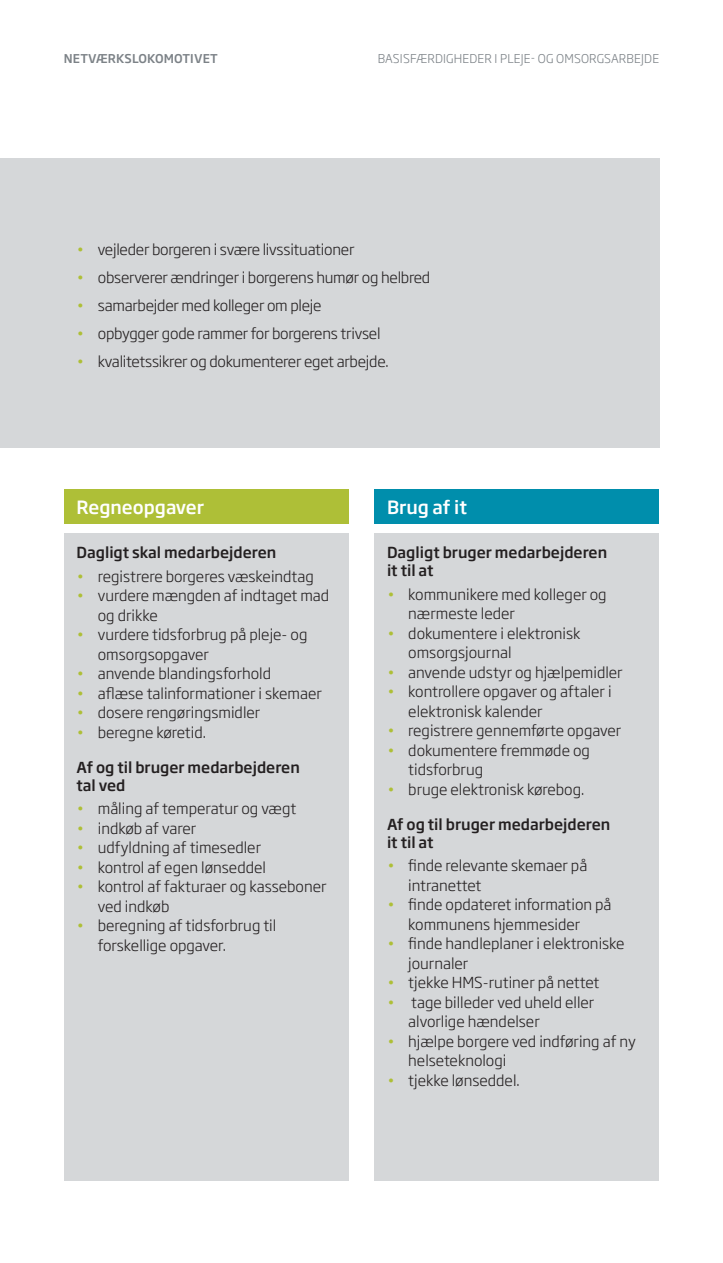
<style>
.page{position:relative;width:723px;height:1263px;background:#fff}
.page>*{position:absolute;margin:0;border:0;box-sizing:border-box;transform-origin:0 0}
.Brødtekst{font:500 18px "Soho Gothic Std";color:#fff}
.t1{font:300 15px/19.5px "Soho Gothic Std";color:#231f20}
.Ny_mellemrubrik_1_li{font:500 15px/18px "Soho Gothic Std";color:#231f20}
.Brødtekst-2{font:300 12px "Soho Gothic Std";letter-spacing:.015em;color:#7c8287}
.Brødtekst-3{font:500 12px "Soho Gothic Std";letter-spacing:.015em;color:#7c8287}
.s1{color:#aebf37}
</style>
<div class="page">
<div style="left:0;top:158px;width:659px;height:290px;background:#d5d7d9"></div>
<div style="left:64px;top:533px;width:285px;height:648px;background:#d5d7d9"></div>
<div style="left:64px;top:489px;width:285px;height:35px;background:#aebf37"></div>
<div style="left:374px;top:533px;width:285px;height:648px;background:#d5d7d9"></div>
<div style="left:374px;top:489px;width:285px;height:35px;background:#008eac"></div>
<p class="Brødtekst-3" style="left:64px;top:51px;width:155px">NETVÆRKSLOKOMOTIVET</p>
<p class="Brødtekst-2" style="left:378px;top:51px;width:283px">BASISFÆRDIGHEDER I PLEJE- OG OMSORGSARBEJDE</p>
<p class="t1" style="left:77px;top:240px;width:279px"><span class="s1">•</span> vejleder borgeren i svære livssituationer</p>
<p class="t1" style="left:77px;top:268px;width:355px"><span class="s1">•</span> observerer ændringer i borgerens humør og helbred</p>
<p class="t1" style="left:77px;top:296px;width:247px"><span class="s1">•</span> samarbejder med kolleger om pleje</p>
<p class="t1" style="left:77px;top:324px;width:305px"><span class="s1">•</span> opbygger gode rammer for borgerens trivsel</p>
<p class="t1" style="left:77px;top:352px;width:314px"><span class="s1">•</span> kvalitetssikrer og dokumenterer eget arbejde.</p>
<p class="Brødtekst" style="left:77px;top:496px;width:129px">Regneopgaver</p>
<p class="Ny_mellemrubrik_1_li" style="left:77px;top:543px;width:201px">Dagligt skal medarbejderen</p>
<p class="t1" style="left:77px;top:567px;width:239px"><span class="s1">•</span> registrere borgeres væskeindtag</p>
<p class="t1" style="left:98px;top:586px;width:233px;text-indent:-21px"><span class="s1">•</span> vurdere mængden af indtaget mad og drikke</p>
<p class="t1" style="left:98px;top:625px;width:211px;text-indent:-21px"><span class="s1">•</span> vurdere tidsforbrug på pleje- og omsorgsopgaver</p>
<p class="t1" style="left:77px;top:664px;width:196px"><span class="s1">•</span> anvende blandingsforhold</p>
<p class="t1" style="left:77px;top:684px;width:247px"><span class="s1">•</span> aflæse talinformationer i skemaer</p>
<p class="t1" style="left:77px;top:703px;width:185px"><span class="s1">•</span> dosere rengøringsmidler</p>
<p class="t1" style="left:77px;top:723px;width:131px"><span class="s1">•</span> beregne køretid.</p>
<p class="Ny_mellemrubrik_1_li" style="left:77px;top:758px;width:225px">Af og til bruger medarbejderen tal ved</p>
<p class="t1" style="left:77px;top:799px;width:221px"><span class="s1">•</span> måling af temperatur og vægt</p>
<p class="t1" style="left:77px;top:819px;width:121px"><span class="s1">•</span> indkøb af varer</p>
<p class="t1" style="left:77px;top:838px;width:186px"><span class="s1">•</span> udfyldning af timesedler</p>
<p class="t1" style="left:77px;top:858px;width:191px"><span class="s1">•</span> kontrol af egen lønseddel</p>
<p class="t1" style="left:98px;top:877px;width:230px;text-indent:-21px"><span class="s1">•</span> kontrol af fakturaer og kasseboner ved indkøb</p>
<p class="t1" style="left:98px;top:916px;width:180px;text-indent:-21px"><span class="s1">•</span> beregning af tidsforbrug til forskellige opgaver.</p>
<p class="Brødtekst" style="left:387px;top:496px;width:82px">Brug af it</p>
<p class="Ny_mellemrubrik_1_li" style="left:387px;top:543px;width:222px">Dagligt bruger medarbejderen it til at</p>
<p class="t1" style="left:408px;top:585px;width:200px;text-indent:-21px"><span class="s1">•</span> kommunikere med kolleger og nærmeste leder</p>
<p class="t1" style="left:408px;top:624px;width:174px;text-indent:-21px"><span class="s1">•</span> dokumentere i elektronisk omsorgsjournal</p>
<p class="t1" style="left:387px;top:663px;width:237px"><span class="s1">•</span> anvende udstyr og hjælpemidler</p>
<p class="t1" style="left:408px;top:682px;width:205px;text-indent:-21px"><span class="s1">•</span> kontrollere opgaver og aftaler i elektronisk kalender</p>
<p class="t1" style="left:387px;top:721px;width:236px"><span class="s1">•</span> registrere gennemførte opgaver</p>
<p class="t1" style="left:408px;top:741px;width:183px;text-indent:-21px"><span class="s1">•</span> dokumentere fremmøde og tidsforbrug</p>
<p class="t1" style="left:387px;top:780px;width:199px"><span class="s1">•</span> bruge elektronisk kørebog.</p>
<p class="Ny_mellemrubrik_1_li" style="left:387px;top:815px;width:225px">Af og til bruger medarbejderen it til at</p>
<p class="t1" style="left:408px;top:856px;width:180px;text-indent:-21px"><span class="s1">•</span> finde relevante skemaer på intranettet</p>
<p class="t1" style="left:408px;top:895px;width:205px;text-indent:-21px"><span class="s1">•</span> finde opdateret information på kommunens hjemmesider</p>
<p class="t1" style="left:408px;top:934px;width:218px;text-indent:-21px"><span class="s1">•</span> finde handleplaner i elektroniske journaler</p>
<p class="t1" style="left:387px;top:973px;width:214px"><span class="s1">•</span> tjekke HMS-rutiner på nettet</p>
<p class="t1" style="left:408px;top:993px;width:188px;text-indent:-21px"><span class="s1">•</span> tage billeder ved uheld eller alvorlige hændelser</p>
<p class="t1" style="left:408px;top:1032px;width:229px;text-indent:-21px"><span class="s1">•</span> hjælpe borgere ved indføring af ny helseteknologi</p>
<p class="t1" style="left:387px;top:1071px;width:134px"><span class="s1">•</span> tjekke lønseddel.</p>
</div>
